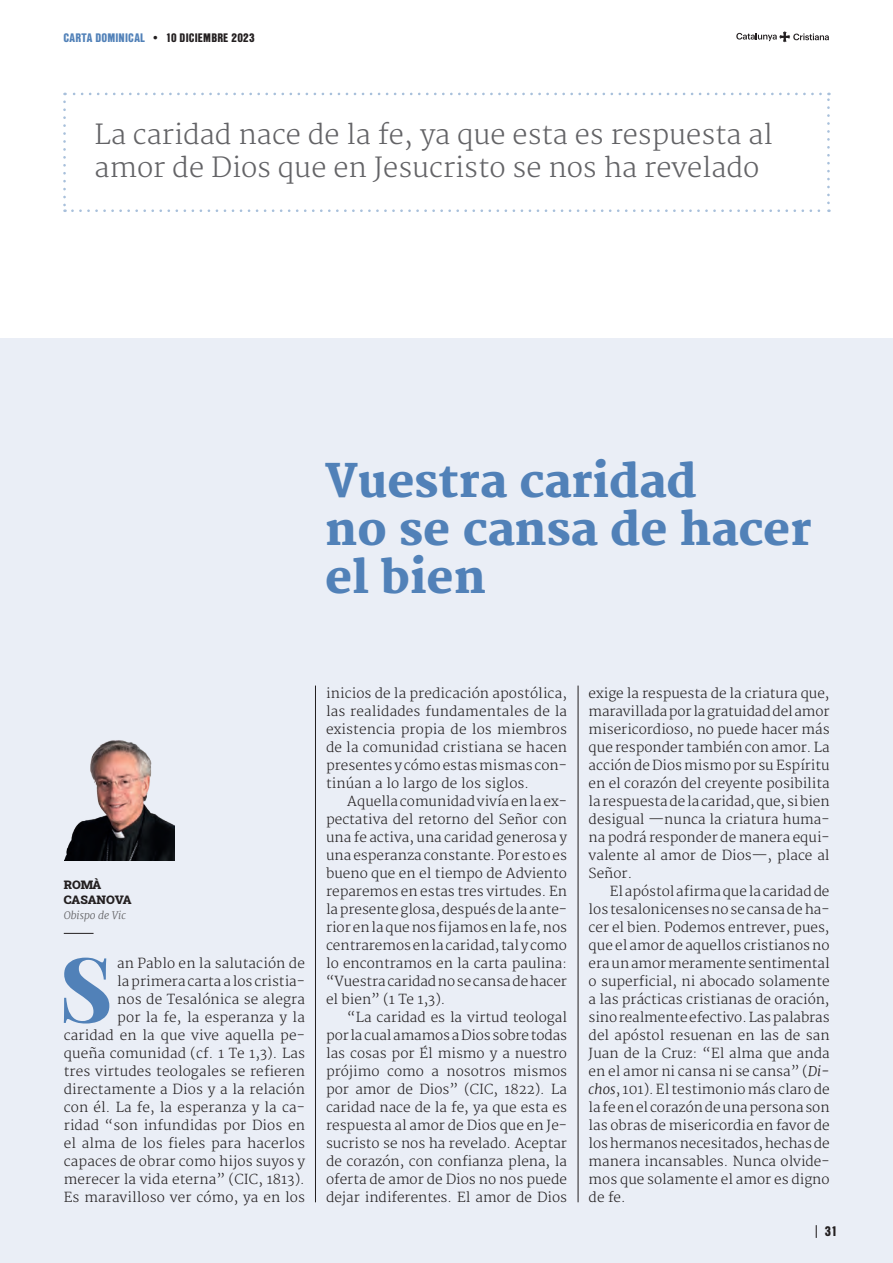
<style>
.page{position:relative;width:893px;height:1263px;background:#fff}
.page>*{position:absolute;margin:0;border:0;box-sizing:border-box;transform-origin:0 0}
.t1{font:800 89.7px "Playfair Display";color:#5181b8}
.TITOL_OMELLA{font:800 45px/48px "Merriweather";color:#5181b8}
.DESTACATS_CARTA_DOMINICAL{font:300 27px/33px "Merriweather";color:#636366}
.TEXTO_PPAL_ESP{font:300 13.5px/18px "Merriweather";letter-spacing:.01em;color:#231f20;text-align:justify}
.t2{font:900 13.5px "Nimbus San Con LOT";color:#231f20}
.t3{font:900 12px "Nimbus San Con LOT";letter-spacing:.015em;color:#231f20}
.NOM_REDACTORS{font:12px "Roboto Slab";color:#231f20}
.CARREC_REDACTORS{font:italic 300 10.5px "Merriweather";color:#636366}
.s1{color:#5181b8}
.s2{font-style:italic}
</style>
<div class="page">
<div style="left:0;top:338px;width:893px;height:925px;background:#eaeef6"></div>
<svg style="left:63px;top:102px;width:3px;height:110px"></svg>
<svg style="left:72px;top:209px;width:757px;height:3px"></svg>
<svg style="left:827px;top:93px;width:3px;height:110px"></svg>
<svg style="left:65px;top:93px;width:756px;height:2px"></svg>
<hr style="left:315px;top:685px;width:1px;height:517px;background:#231f20">
<hr style="left:578px;top:685px;width:1px;height:517px;background:#231f20">
<hr style="left:64px;top:933px;width:30px;height:1px;background:#231f20">
<img style="left:65px;top:740px;width:109px;height:121px">
<svg style="left:816px;top:1225px;width:1px;height:13px"></svg>
<svg style="left:736px;top:31px;width:93px;height:11px"></svg>
<p class="t3" style="left:63px;top:28px;width:193px"><span class="s1">CARTA DOMINICAL</span> • 10 DICIEMBRE 2023</p>
<p class="DESTACATS_CARTA_DOMINICAL" style="left:95px;top:119px;width:680px">La caridad nace de la fe, ya que esta es respuesta al amor de Dios que en Jesucristo se nos ha revelado</p>
<p class="TITOL_OMELLA" style="left:325px;top:459px;width:373px">Vuestra caridad</p>
<p class="TITOL_OMELLA" style="left:325px;top:507px;width:488px">no se cansa de hacer el bien</p>
<p class="NOM_REDACTORS" style="left:64px;top:876px;width:39px">ROMÀ</p>
<p class="NOM_REDACTORS" style="left:64px;top:891px;width:69px">CASANOVA</p>
<p class="CARREC_REDACTORS" style="left:64px;top:909px;width:64px">Obispo de Vic</p>
<p class="TEXTO_PPAL_ESP" style="left:64px;top:955px;width:243px;text-align:right">an Pablo en la salutación de<br>la primera carta a los cristia-<br>nos de Tesalónica se alegra<br>por la fe, la esperanza y la caridad en la que vive aquella pe&shy;queña comunidad (cf. 1 Te 1,3). Las tres virtudes teologales se refieren directamente a Dios y a la relación con él. La fe, la esperanza y la ca&shy;ridad “son infundidas por Dios en el alma de los fieles para hacerlos capaces de obrar como hijos suyos y merecer la vida eterna” (CIC, 1813).<br>Es maravilloso ver cómo, ya en los</p>
<p class="t1" style="left:59px;top:918px;width:55px">S</p>
<p class="TEXTO_PPAL_ESP" style="left:326px;top:685px;width:242px">inicios de la predicación apostólica, las realidades fundamentales de la existencia propia de los miembros de la comunidad cristiana se hacen presentes y cómo estas mismas con&shy;tinúan a lo largo de los siglos.</p>
<p class="TEXTO_PPAL_ESP" style="left:326px;top:793px;width:242px;text-indent:21px">Aquella comunidad vivía en la ex&shy;pectativa del retorno del Señor con una fe activa, una caridad generosa y una esperanza constante. Por esto es bueno que en el tiempo de Adviento reparemos en estas tres virtudes. En la presente glosa, después de la ante&shy;rior en la que nos fijamos en la fe, nos centraremos en la caridad, tal y como lo encontramos en la carta paulina: “Vuestra caridad no se cansa de hacer el bien” (1 Te 1,3).</p>
<p class="TEXTO_PPAL_ESP" style="left:326px;top:1009px;width:242px;text-indent:21px">“La caridad es la virtud teologal por la cual amamos a Dios sobre todas las cosas por Él mismo y a nuestro prójimo como a nosotros mismos por amor de Dios” (CIC, 1822). La caridad nace de la fe, ya que esta es respuesta al amor de Dios que en Je&shy;sucristo se nos ha revelado. Aceptar de corazón, con confianza plena, la oferta de amor de Dios no nos puede dejar indiferentes. El amor de Dios</p>
<p class="TEXTO_PPAL_ESP" style="left:589px;top:685px;width:243px">exige la respuesta de la criatura que, maravillada por la gratuidad del amor misericordioso, no puede hacer más que responder también con amor. La acción de Dios mismo por su Espíritu en el corazón del creyente posibilita la respuesta de la caridad, que, si bien desigual —nunca la criatura huma&shy;na podrá responder de manera equi&shy;valente al amor de Dios—, place al Señor.</p>
<p class="TEXTO_PPAL_ESP" style="left:589px;top:883px;width:242px;text-indent:21px">El apóstol afirma que la caridad de los tesalonicenses no se cansa de ha&shy;cer el bien. Podemos entrever, pues, que el amor de aquellos cristianos no era un amor meramente sentimental o superficial, ni abocado solamente a las prácticas cristianas de oración, sino realmente efectivo. Las palabras del apóstol resuenan en las de san Juan de la Cruz: “El alma que anda en el amor ni cansa ni se cansa” (<span class="s2">Di&shy;chos</span>, 101). El testimonio más claro de la fe en el corazón de una persona son las obras de misericordia en favor de los hermanos necesitados, hechas de manera incansables. Nunca olvide&shy;mos que solamente el amor es digno de fe.</p>
<p class="t2" style="left:825px;top:1221px;width:14px">31</p>
</div>
